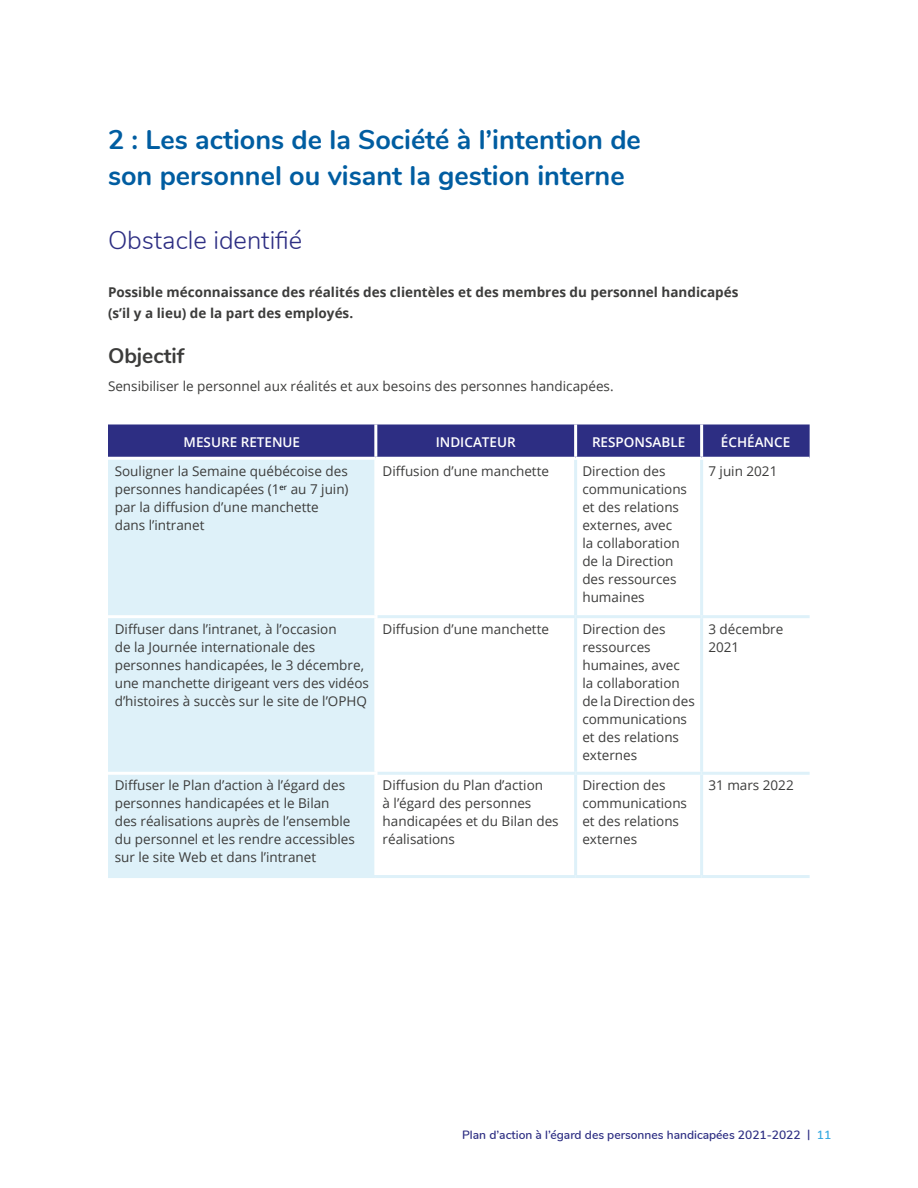
<style>
.page{position:relative;width:918px;height:1188px;background:#fff}
.page>*{position:absolute;margin:0;border:0;box-sizing:border-box;transform-origin:0 0}
.t1{font:700 27px/36px "Nunito";color:#005da1}
.t2{font:300 25.5px "Nunito";color:#2d2e83}
.t3{font:700 21px "Nunito";color:#3c3c3b}
.TD{font:13.5px/18px "Open Sans";color:#3c3c3b}
.t4{font:700 13.5px/21px "Open Sans";color:#3c3c3b}
.TH{font:600 13.5px "Open Sans";color:#fff}
.t5{font:600 12px "Nunito";color:#2d2e83}
.s1{color:#36a9e1}
</style>
<div class="page">
<div style="left:108px;top:424px;width:702px;height:33px;background:#2d2e83"></div>
<div style="left:108px;top:460px;width:266px;height:415px;background:#def1f9"></div>
<hr style="left:374px;top:424px;width:3px;height:33px;background:#fff">
<hr style="left:574px;top:424px;width:3px;height:33px;background:#fff">
<hr style="left:574px;top:460px;width:3px;height:155px;background:#def1f9">
<hr style="left:574px;top:618px;width:3px;height:154px;background:#def1f9">
<hr style="left:574px;top:775px;width:3px;height:100px;background:#def1f9">
<hr style="left:377px;top:615px;width:199px;height:3px;background:#def1f9">
<hr style="left:576px;top:615px;width:126px;height:3px;background:#def1f9">
<hr style="left:702px;top:615px;width:108px;height:3px;background:#def1f9">
<hr style="left:377px;top:772px;width:199px;height:3px;background:#def1f9">
<hr style="left:576px;top:772px;width:126px;height:3px;background:#def1f9">
<hr style="left:702px;top:772px;width:108px;height:3px;background:#def1f9">
<hr style="left:376px;top:875px;width:200px;height:3px;background:#def1f9">
<hr style="left:576px;top:875px;width:126px;height:3px;background:#def1f9">
<hr style="left:702px;top:875px;width:108px;height:3px;background:#def1f9">
<hr style="left:700px;top:424px;width:3px;height:33px;background:#fff">
<hr style="left:700px;top:460px;width:3px;height:155px;background:#def1f9">
<hr style="left:700px;top:618px;width:3px;height:154px;background:#def1f9">
<hr style="left:700px;top:775px;width:3px;height:100px;background:#def1f9">
<hr style="left:108px;top:875px;width:268px;height:3px;background:#def1f9">
<hr style="left:108px;top:615px;width:269px;height:3px;background:#fff">
<hr style="left:108px;top:772px;width:269px;height:3px;background:#fff">
<h3 class="t1" style="left:108px;top:120px;width:535px">2 : Les actions de la Société à l’intention de son personnel ou visant la gestion interne</h3>
<h4 class="t2" style="left:108px;top:221px;width:196px">Obstacle identifié</h4>
<p class="t4" style="left:108px;top:281px;width:632px">Possible méconnaissance des réalités des clientèles et des membres du personnel handicapés (s’il y a lieu) de la part des employés.</p>
<h5 class="t3" style="left:108px;top:340px;width:78px">Objectif</h5>
<p class="TD" style="left:108px;top:377px;width:507px">Sensibiliser le personnel aux réalités et aux besoins des personnes handicapées.</p>
<p class="TH" style="left:184px;top:432px;width:118px">MESURE RETENUE</p>
<p class="TH" style="left:436px;top:432px;width:82px">INDICATEUR</p>
<p class="TH" style="left:592px;top:432px;width:95px">RESPONSABLE</p>
<p class="TH" style="left:721px;top:432px;width:71px">ÉCHÉANCE</p>
<p class="TD" style="left:115px;top:462px;width:235px">Souligner la Semaine québécoise des personnes handicapées (1<sup>er</sup> au 7 juin) par la diffusion d’une manchette dans l’intranet</p>
<p class="TD" style="left:383px;top:462px;width:168px">Diffusion d’une manchette</p>
<p class="TD" style="left:582px;top:462px;width:106px">Direction des communications et des relations externes, avec<br>la collaboration de la Direction des ressources humaines</p>
<p class="TD" style="left:708px;top:462px;width:71px">7 juin 2021</p>
<p class="TD" style="left:115px;top:620px;width:256px">Diffuser dans l’intranet, à l’occasion<br>de la Journée internationale des personnes handicapées, le 3 décembre, une manchette dirigeant vers des vidéos d’histoires à succès sur le site de l’OPHQ</p>
<p class="TD" style="left:383px;top:620px;width:168px">Diffusion d’une manchette</p>
<p class="TD" style="left:582px;top:620px;width:114px">Direction des ressources humaines, avec<br>la collaboration de la Direction des communications et des relations externes</p>
<p class="TD" style="left:708px;top:620px;width:76px">3 décembre<br>2021</p>
<p class="TD" style="left:115px;top:776px;width:242px">Diffuser le Plan d’action à l’égard des personnes handicapées et le Bilan des réalisations auprès de l’ensemble du personnel et les rendre accessibles sur le site Web et dans l’intranet</p>
<p class="TD" style="left:383px;top:776px;width:178px">Diffusion du Plan d’action<br>à l’égard des personnes handicapées et du Bilan des réalisations</p>
<p class="TD" style="left:582px;top:776px;width:106px">Direction des communications et des relations externes</p>
<p class="TD" style="left:708px;top:776px;width:87px">31 mars 2022</p>
<p class="t5" style="left:462px;top:1126px;width:371px">Plan d’action à l’égard des personnes handicapées 2021-2022 | <span class="s1">11</span></p>
</div>
